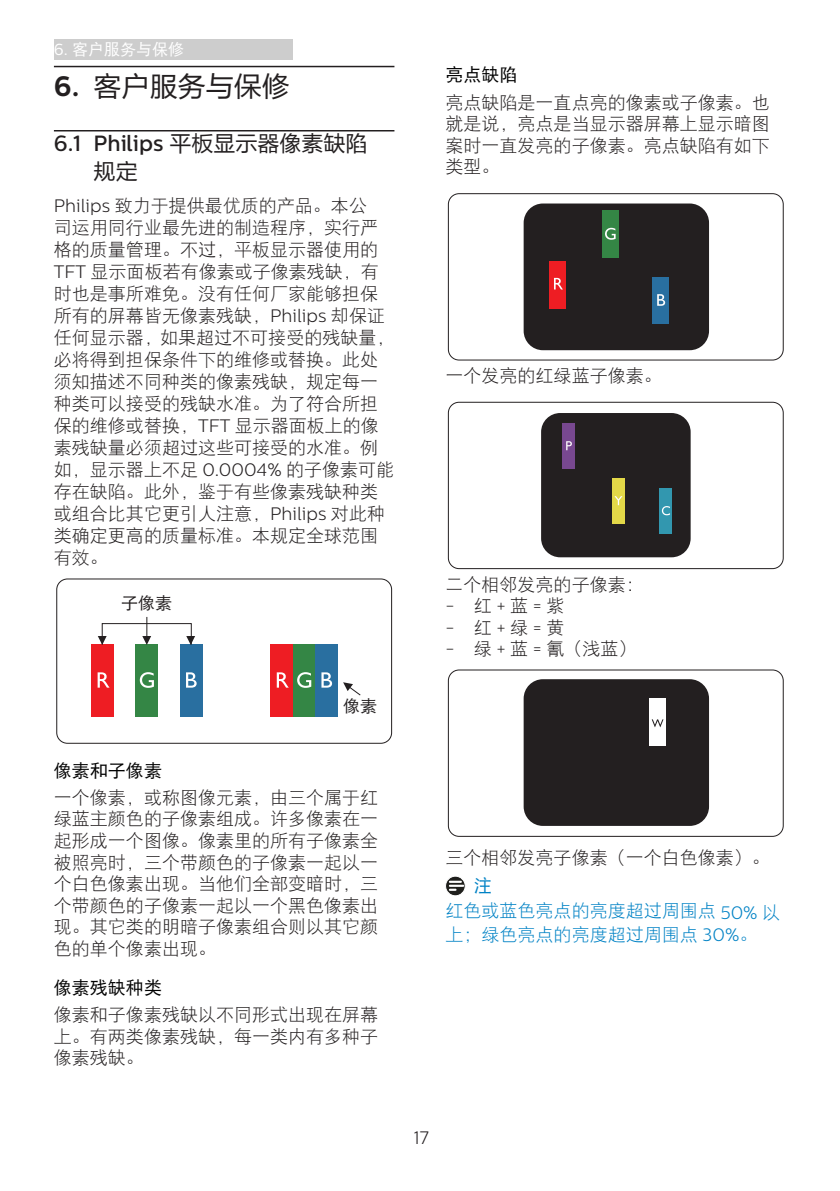
<style>
.page{position:relative;width:840px;height:1191px;background:#fff}
.page>*{position:absolute;margin:0;border:0;box-sizing:border-box;transform-origin:0 0}
.t1{font:28px "FZLTHJW GB1 0";color:#231f20}
.t2{font:22px/28px "FZLTHJW GB1 0";color:#231f20}
.chapter-paragraph{font:18px/22px "DFP Hei W3";color:#231f20;text-align:justify}
.Note_body{font:18px/23.6px "DFP Hei W3";color:#0082c5}
.Heading_3{font:18px "DF Hei W5";color:#000}
.Body_Text{font:300 18px "Centrale Sans";color:#231f20}
.Body_Text-2{font:18px "DFP Hei W3";color:#231f20}
.Note_body-2{font:18px "DF Hei W5";color:#0082c5}
.t3{font:16.8px "DF Hei W5";color:#231f20}
.t4{font:16px "DF Hei W5";color:#fff}
.s1{font-family:"Centrale Sans"}
.s2{font-family:"Centrale Sans";font-weight:700}
.s3{font-family:"Centrale Sans";font-weight:500}
.s4{font-family:"Centrale Sans";font-weight:300}
.s5{font-family:"DFP Hei W3";font-weight:400}
</style>
<div class="page">
<div style="left:54px;top:39px;width:238px;height:20px;background:#cdcdcd"></div>
<hr style="left:54px;top:66px;width:340px;height:1px;background:#231f20">
<hr style="left:54px;top:130px;width:340px;height:1px;background:#231f20">
<div style="left:56px;top:579px;width:335px;height:164px;border:1px solid #231f20;border-radius:11px"></div>
<div style="left:91px;top:644px;width:23px;height:73px;background:#ee1d23"></div>
<div style="left:136px;top:644px;width:22px;height:73px;background:#348645"></div>
<div style="left:180px;top:644px;width:22px;height:73px;background:#296fa0"></div>
<svg style="left:98px;top:672px;width:11px;height:15px"></svg>
<svg style="left:140px;top:672px;width:14px;height:16px"></svg>
<svg style="left:186px;top:672px;width:10px;height:15px"></svg>
<div style="left:270px;top:644px;width:23px;height:73px;background:#ee1d23"></div>
<div style="left:293px;top:644px;width:22px;height:73px;background:#348645"></div>
<div style="left:315px;top:644px;width:23px;height:73px;background:#296fa0"></div>
<svg style="left:276px;top:672px;width:12px;height:15px"></svg>
<svg style="left:297px;top:672px;width:14px;height:16px"></svg>
<svg style="left:321px;top:672px;width:11px;height:15px"></svg>
<svg style="left:343px;top:682px;width:18px;height:14px"></svg>
<svg style="left:142px;top:617px;width:9px;height:26px"></svg>
<svg style="left:98px;top:636px;width:9px;height:9px"></svg>
<svg style="left:186px;top:636px;width:9px;height:7px"></svg>
<div style="left:102px;top:623px;width:90px;height:22px;border:1px solid #231f20"></div>
<div style="left:448px;top:193px;width:335px;height:167px;border:1px solid #231f20;border-radius:11px"></div>
<div style="left:523px;top:203px;width:185px;height:147px;background:#231f20;border-radius:19px"></div>
<div style="left:601px;top:211px;width:17px;height:47px;background:#348645"></div>
<svg style="left:605px;top:228px;width:10px;height:12px"></svg>
<div style="left:549px;top:261px;width:16px;height:47px;background:#ee1d23"></div>
<svg style="left:554px;top:278px;width:8px;height:11px"></svg>
<div style="left:651px;top:277px;width:17px;height:46px;background:#296fa0"></div>
<svg style="left:657px;top:294px;width:7px;height:12px"></svg>
<div style="left:448px;top:402px;width:335px;height:167px;border:1px solid #231f20;border-radius:11px"></div>
<div style="left:541px;top:413px;width:149px;height:144px;background:#231f20;border-radius:19px"></div>
<div style="left:562px;top:423px;width:12px;height:46px;background:#784890"></div>
<div style="left:611px;top:478px;width:13px;height:46px;background:#e3d848"></div>
<div style="left:659px;top:488px;width:12px;height:46px;background:#3297af"></div>
<svg style="left:566px;top:441px;width:5px;height:9px"></svg>
<svg style="left:614px;top:496px;width:8px;height:9px"></svg>
<svg style="left:661px;top:506px;width:8px;height:9px"></svg>
<div style="left:448px;top:670px;width:335px;height:166px;border:1px solid #231f20;border-radius:11px"></div>
<div style="left:523px;top:679px;width:185px;height:147px;background:#231f20;border-radius:19px"></div>
<div style="left:649px;top:698px;width:16px;height:48px;background:#fff"></div>
<svg style="left:651px;top:719px;width:12px;height:8px"></svg>
<svg style="left:445px;top:876px;width:20px;height:19px"></svg>
<div style="left:445px;top:876px;width:20px;height:19px;border:1px solid #fff;border-radius:50%"></div>
<hr style="left:449px;top:884px;width:14px;height:3px;background:#fff">
<svg style="left:449px;top:880px;width:11px;height:11px"></svg>
<p class="t4" style="left:54px;top:41px;width:132px"><span class="s1">6.</span> 客户服务与保修</p>
<p class="t1" style="left:54px;top:71px;width:237px"><span class="s2">6.</span> 客户服务与保修</p>
<p class="t2" style="left:94px;top:130px;width:275px;text-indent:-40px"><span class="s3">6.1 Philips</span> 平板显示器像素缺陷规定</p>
<p class="chapter-paragraph" style="left:54px;top:194px;width:342px;text-align:left"><span class="s4">Philips</span> 致力于提供最优质的产品。本公<br>司运用同行业最先进的制造程序，实行严格的质量管理。不过，平板显示器使用的<br><span class="s4">TFT</span> 显示面板若有像素或子像素残缺，有时也是事所难免。没有任何厂家能够担保所有的屏幕皆无像素残缺，<span class="s4">Philips</span> 却保证任何显示器，如果超过不可接受的残缺量，必将得到担保条件下的维修或替换。此处须知描述不同种类的像素残缺，规定每一种类可以接受的残缺水准。为了符合所担保的维修或替换，<span class="s4">TFT</span> 显示器面板上的像素残缺量必须超过这些可接受的水准。例如，显示器上不足 <span class="s4">0.0004%</span> 的子像素可能存在缺陷。此外，鉴于有些像素残缺种类或组合比其它更引人注意，<span class="s4">Philips</span> 对此种类确定更高的质量标准。本规定全球范围有效。</p>
<p class="t3" style="left:121px;top:594px;width:53px">子像素</p>
<p class="t3" style="left:343px;top:697px;width:36px">像素</p>
<p class="Heading_3" style="left:54px;top:761px;width:109px">像素和子像素</p>
<p class="chapter-paragraph" style="left:54px;top:786px;width:326px">一个像素，或称图像元素，由三个属于红绿蓝主颜色的子像素组成。许多像素在一起形成一个图像。像素里的所有子像素全被照亮时，三个带颜色的子像素一起以一个白色像素出现。当他们全部变暗时，三个带颜色的子像素一起以一个黑色像素出现。其它类的明暗子像素组合则以其它颜色的单个像素出现。</p>
<p class="Heading_3" style="left:54px;top:978px;width:109px">像素残缺种类</p>
<p class="chapter-paragraph" style="left:54px;top:1003px;width:326px">像素和子像素残缺以不同形式出现在屏幕上。有两类像素残缺，每一类内有多种子像素残缺。</p>
<p class="Heading_3" style="left:445px;top:66px;width:74px">亮点缺陷</p>
<p class="chapter-paragraph" style="left:445px;top:91px;width:326px">亮点缺陷是一直点亮的像素或子像素。也就是说，亮点是当显示器屏幕上显示暗图案时一直发亮的子像素。亮点缺陷有如下类型。</p>
<p class="chapter-paragraph" style="left:445px;top:364px;width:218px">一个发亮的红绿蓝子像素。</p>
<p class="chapter-paragraph" style="left:445px;top:573px;width:200px">二个相邻发亮的子像素：</p>
<p class="Body_Text" style="left:445px;top:595px;width:120px">- <span class="s5">红</span>+<span class="s5">蓝</span>=<span class="s5">紫</span></p>
<p class="Body_Text" style="left:445px;top:617px;width:120px">- <span class="s5">红</span>+<span class="s5">绿</span>=<span class="s5">黄</span></p>
<p class="Body_Text-2" style="left:445px;top:640px;width:192px"><span class="s4">-</span> 绿 <span class="s4">+</span> 蓝 <span class="s4">=</span> 氰（浅蓝）</p>
<p class="chapter-paragraph" style="left:445px;top:846px;width:326px">三个相邻发亮子像素（一个白色像素）。</p>
<p class="Note_body-2" style="left:473px;top:877px;width:19px">注</p>
<p class="Note_body" style="left:445px;top:899px;width:336px">红色或蓝色亮点的亮度超过周围点 <span class="s4">50%</span> 以上；绿色亮点的亮度超过周围点 <span class="s4">30%</span>。</p>
<p class="Body_Text" style="left:413px;top:1128px;width:17px">17</p>
</div>
